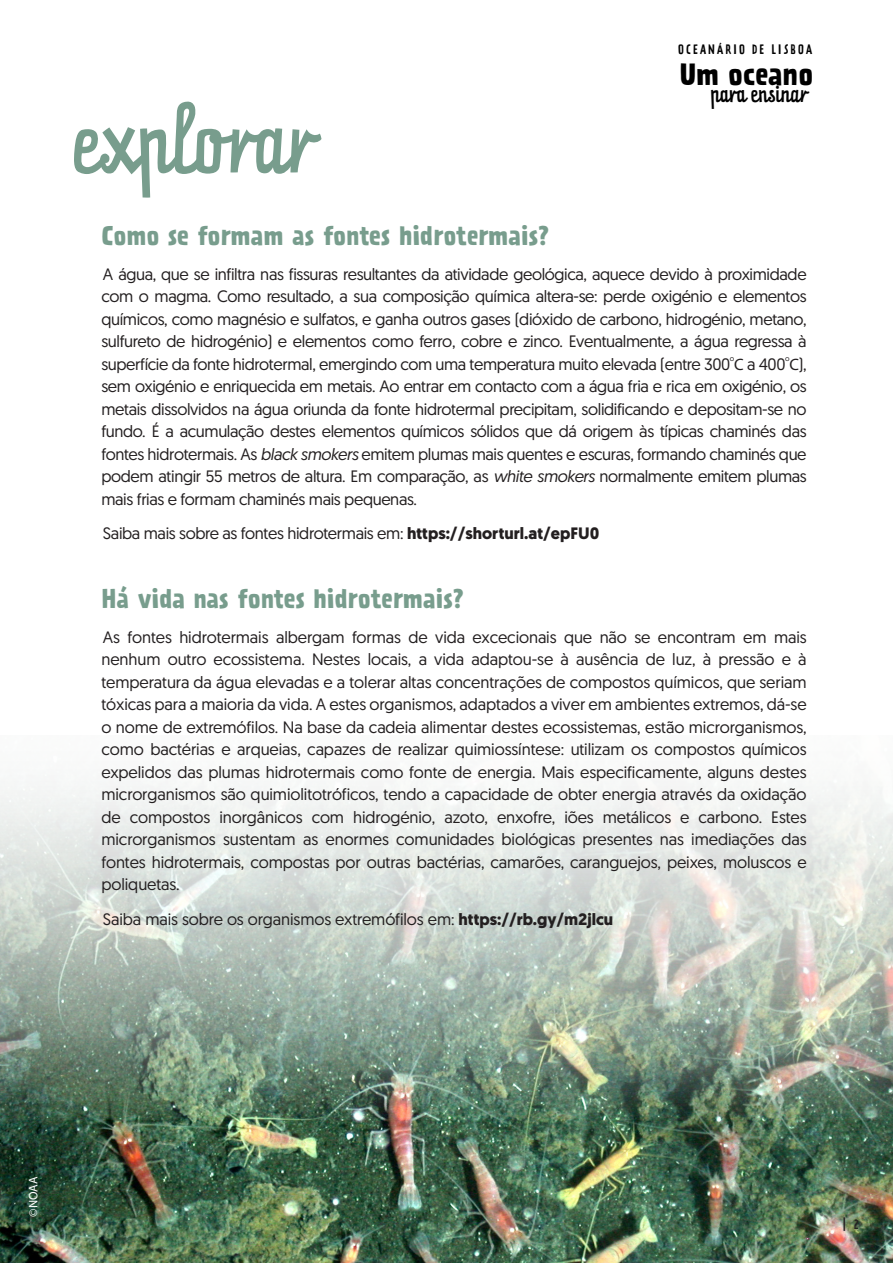
<style>
.page{position:relative;width:893px;height:1263px;background:#fff}
.page>*{position:absolute;margin:0;border:0;box-sizing:border-box;transform-origin:0 0}
.t1{font:70.95px "Prater Script Pro";color:#789d8d}
.t2{font:700 27.45px "Prater Sans Pro";letter-spacing:.015em;color:#000}
.t3{font:700 24px "Prater Sans Pro";letter-spacing:.005em;color:#789d8d}
.t4{font:19.5px "Prater Script Pro";color:#000}
.t5{font:16.5px/22.5px "Geomanist";letter-spacing:-.02em;color:#231f20;text-align:justify}
.t6{font:12.45px "Myriad Pro";color:#fff}
.t7{font:12.15px "Prater Sans Pro";letter-spacing:.18em;color:#000}
.t8{font:12.15px "Prater Sans Pro";color:#231f20}
.s1{font-family:"Myriad Pro"}
.s2{font-style:italic}
.s3{font-weight:700}
</style>
<div class="page">
<img style="left:0;top:1120px;width:893px;height:143px">
<img style="left:0;top:786px;width:893px;height:334px">
<h1 class="t1" style="left:74px;top:86px;width:244px">explorar</h1>
<p class="t7" style="left:678px;top:41px;width:135px">OCEANÁRIO DE LISBOA</p>
<h2 class="t2" style="left:680px;top:54px;width:134px">Um oceano</h2>
<p class="t4" style="left:711px;top:78px;width:98px">para ensinar</p>
<h3 class="t3" style="left:101px;top:218px;width:449px">Como se formam as fontes hidrotermais?</h3>
<p class="t5" style="left:101px;top:262px;width:707px">A água, que se infiltra nas fissuras resultantes da atividade geológica, aquece devido à proximidade com o magma. Como resultado, a sua composição química altera-se: perde oxigénio e elementos químicos, como magnésio e sulfatos, e ganha outros gases (dióxido de carbono, hidrogénio, metano, sulfureto de hidrogénio) e elementos como ferro, cobre e zinco. Eventualmente, a água regressa à superfície da fonte hidrotermal, emergindo com uma temperatura muito elevada (entre 300<sup>º</sup><span class="s1">C</span> a 400<sup>º</sup><span class="s1">C</span>), sem oxigénio e enriquecida em metais. Ao entrar em contacto com a água fria e rica em oxigénio, os metais dissolvidos na água oriunda da fonte hidrotermal precipitam, solidificando e depositam-se no fundo. É a acumulação destes elementos químicos sólidos que dá origem às típicas chaminés das fontes hidrotermais. As <span class="s2">black smokers</span> emitem plumas mais quentes e escuras, formando chaminés que podem atingir 55 metros de altura. Em comparação, as <span class="s2">white smokers</span> normalmente emitem plumas mais frias e formam chaminés mais pequenas.</p>
<p class="t5" style="left:103px;top:522px;width:498px">Saiba mais sobre as fontes hidrotermais em: <span class="s3">https://shorturl.at/epFU0</span></p>
<h3 class="t3" style="left:101px;top:581px;width:364px">Há vida nas fontes hidrotermais?</h3>
<p class="t5" style="left:101px;top:625px;width:707px">As fontes hidrotermais albergam formas de vida excecionais que não se encontram em mais nenhum outro ecossistema. Nestes locais, a vida adaptou-se à ausência de luz, à pressão e à temperatura da água elevadas e a tolerar altas concentrações de compostos químicos, que seriam tóxicas para a maioria da vida. A estes organismos, adaptados a viver em ambientes extremos, dá-se o nome de extremófilos. Na base da cadeia alimentar destes ecossistemas, estão microrganismos, como bactérias e arqueias, capazes de realizar quimiossíntese: utilizam os compostos químicos expelidos das plumas hidrotermais como fonte de energia. Mais especificamente, alguns destes microrganismos são quimiolitotróficos, tendo a capacidade de obter energia através da oxidação de compostos inorgânicos com hidrogénio, azoto, enxofre, iões metálicos e carbono. Estes microrganismos sustentam as enormes comunidades biológicas presentes nas imediações das fontes hidrotermais, compostas por outras bactérias, camarões, caranguejos, peixes, moluscos e poliquetas.</p>
<p class="t5" style="left:103px;top:907px;width:512px">Saiba mais sobre os organismos extremófilos em: <span class="s3">https://rb.gy/m2jlcu</span></p>
<p class="t6" style="left:26px;top:1217px;width:42px;rotate:-90deg">©NOAA</p>
<p class="t8" style="left:842px;top:1217px;width:18px">| 2</p>
</div>
